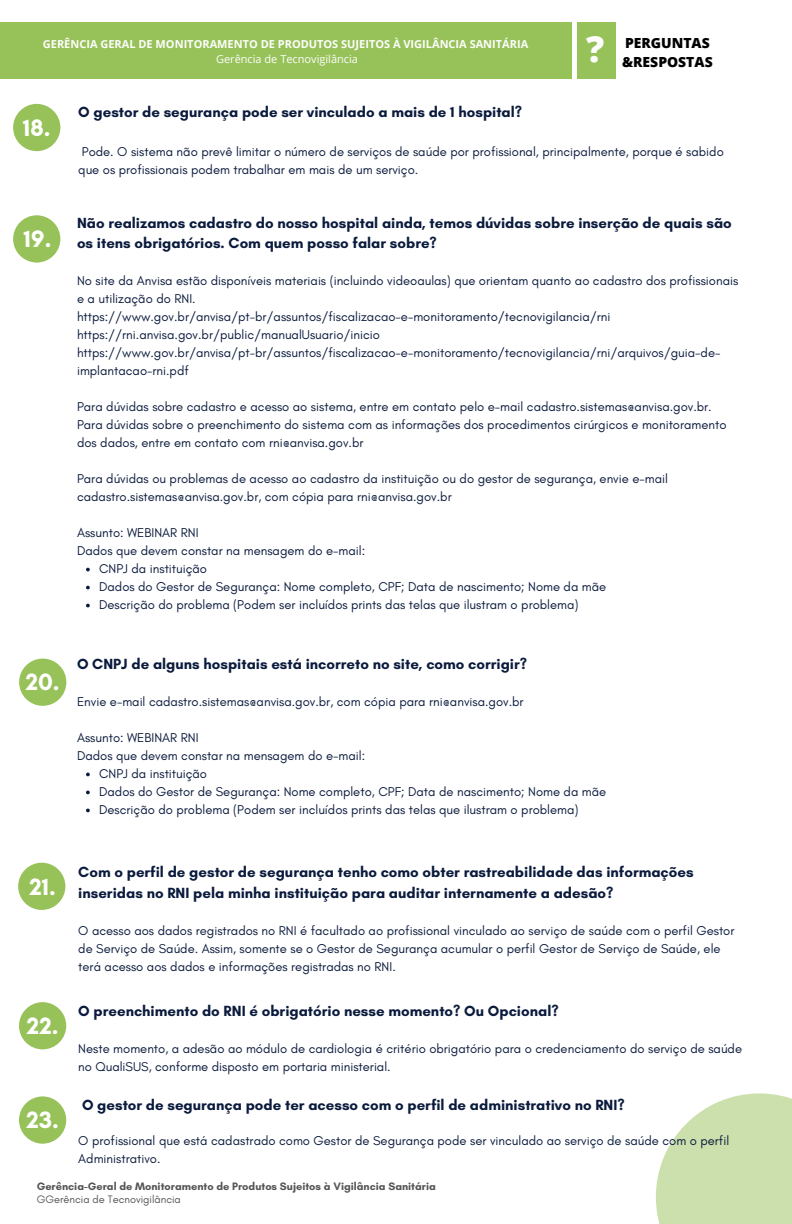
<style>
.page{position:relative;width:792px;height:1224px;background:#fff}
.page>*{position:absolute;margin:0;border:0;box-sizing:border-box;transform-origin:0 0}
.t1{font:800 36.1px "Open Sans";color:#fdfdfc}
.t2{font:700 24.1px "Glacial Indifference";color:#fff}
.t3{font:700 15px/21px "Glacial Indifference";color:#0b1b3d}
.t4{font:800 13.9px/19.4px "Open Sans";color:#000}
.t5{font:13px/18px "Glacial Indifference";color:#0b1b3d}
.t6{font:700 11px "Glacial Indifference";color:#545454}
.t7{font:700 11px "Open Sans";color:#fdfdfc}
.t8{font:11px "Glacial Indifference";color:#545454}
.t9{font:11px "Open Sans";color:#fdfdfc}
</style>
<div class="page">
<div style="left:13px;top:104px;width:47px;height:47px;background:#97c259;border-radius:50%"></div>
<svg style="left:656px;top:1093px;width:136px;height:131px;background:#d2e4b8"></svg>
<div style="left:0;top:22px;width:571px;height:57px;background:#97c259"></div>
<div style="left:577px;top:22px;width:39px;height:57px;background:#97c259"></div>
<svg style="left:86px;top:773px;width:4px;height:3px"></svg>
<svg style="left:86px;top:791px;width:4px;height:3px"></svg>
<svg style="left:86px;top:809px;width:4px;height:3px"></svg>
<div style="left:13px;top:215px;width:47px;height:48px;background:#97c259;border-radius:50%"></div>
<div style="left:19px;top:659px;width:47px;height:47px;background:#97c259;border-radius:50%"></div>
<div style="left:18px;top:863px;width:47px;height:47px;background:#97c259;border-radius:50%"></div>
<div style="left:19px;top:1002px;width:47px;height:47px;background:#97c259;border-radius:50%"></div>
<svg style="left:86px;top:568px;width:4px;height:3px"></svg>
<svg style="left:86px;top:586px;width:4px;height:3px"></svg>
<svg style="left:86px;top:604px;width:4px;height:3px"></svg>
<div style="left:19px;top:1096px;width:47px;height:48px;background:#97c259;border-radius:50%"></div>
<p class="t7" style="left:43px;top:36px;width:487px">GERÊNCIA GERAL DE MONITORAMENTO DE PRODUTOS SUJEITOS À VIGILÂNCIA SANITÁRIA</p>
<p class="t9" style="left:216px;top:51px;width:144px">Gerência de Tecnovigilância</p>
<h1 class="t1" style="left:586px;top:24px;width:20px">?</h1>
<p class="t4" style="left:622px;top:32px;width:92px">PERGUNTAS &amp;RESPOSTAS</p>
<p class="t3" style="left:78px;top:102px;width:445px">O gestor de segurança pode ser vinculado a mais de 1 hospital?</p>
<p class="t5" style="left:78px;top:143px;width:647px">Pode. O sistema não prevê limitar o número de serviços de saúde por profissional, principalmente, porque é sabido que os profissionais podem trabalhar em mais de um serviço.</p>
<p class="t3" style="left:77px;top:213px;width:656px;line-height:20.2px">Não realizamos cadastro do nosso hospital ainda, temos dúvidas sobre inserção de quais são os itens obrigatórios. Com quem posso falar sobre?</p>
<p class="t5" style="left:77px;top:271px;width:663px">No site da Anvisa estão disponíveis materiais (incluindo videoaulas) que orientam quanto ao cadastro dos profissionais e a utilização do RNI.<br>https://www.gov.br/anvisa/pt-br/assuntos/fiscalizacao-e-monitoramento/tecnovigilancia/rni https://rni.anvisa.gov.br/public/manualUsuario/inicio https://www.gov.br/anvisa/pt-br/assuntos/fiscalizacao-e-monitoramento/tecnovigilancia/rni/arquivos/guia-de&shy;implantacao-rni.pdf</p>
<p class="t5" style="left:77px;top:397px;width:651px">Para dúvidas sobre cadastro e acesso ao sistema, entre em contato pelo e-mail cadastro.sistemas@anvisa.gov.br.<br>Para dúvidas sobre o preenchimento do sistema com as informações dos procedimentos cirúrgicos e monitoramento dos dados, entre em contato com rni@anvisa.gov.br</p>
<p class="t5" style="left:77px;top:469px;width:592px">Para dúvidas ou problemas de acesso ao cadastro da instituição ou do gestor de segurança, envie e-mail cadastro.sistemas@anvisa.gov.br, com cópia para rni@anvisa.gov.br</p>
<p class="t5" style="left:77px;top:523px;width:290px">Assunto: WEBINAR RNI<br>Dados que devem constar na mensagem do e-mail:</p>
<h2 class="t2" style="left:26px;top:668px;width:35px">20.</h2>
<p class="t5" style="left:99px;top:559px;width:509px">CNPJ da instituição<br>Dados do Gestor de Segurança: Nome completo, CPF; Data de nascimento; Nome da mãe<br>Descrição do problema (Podem ser incluídos prints das telas que ilustram o problema)</p>
<p class="t3" style="left:77px;top:653px;width:452px">O CNPJ de alguns hospitais está incorreto no site, como corrigir?</p>
<p class="t5" style="left:77px;top:692px;width:448px">Envie e-mail cadastro.sistemas@anvisa.gov.br, com cópia para rni@anvisa.gov.br</p>
<p class="t5" style="left:77px;top:728px;width:290px">Assunto: WEBINAR RNI<br>Dados que devem constar na mensagem do e-mail:</p>
<p class="t5" style="left:99px;top:764px;width:509px">CNPJ da instituição<br>Dados do Gestor de Segurança: Nome completo, CPF; Data de nascimento; Nome da mãe<br>Descrição do problema (Podem ser incluídos prints das telas que ilustram o problema)</p>
<h2 class="t2" style="left:30px;top:872px;width:28px">21.</h2>
<h2 class="t2" style="left:27px;top:1011px;width:33px">22.</h2>
<h2 class="t2" style="left:27px;top:1105px;width:34px">23.</h2>
<p class="t3" style="left:78px;top:861px;width:617px">Com o perfil de gestor de segurança tenho como obter rastreabilidade das informações inseridas no RNI pela minha instituição para auditar internamente a adesão?</p>
<p class="t5" style="left:78px;top:921px;width:658px">O acesso aos dados registrados no RNI é facultado ao profissional vinculado ao serviço de saúde com o perfil Gestor de Serviço de Saúde. Assim, somente se o Gestor de Segurança acumular o perfil Gestor de Serviço de Saúde, ele terá acesso aos dados e informações registradas no RNI.</p>
<p class="t3" style="left:78px;top:1000px;width:482px">O preenchimento do RNI é obrigatório nesse momento? Ou Opcional?</p>
<p class="t5" style="left:78px;top:1039px;width:665px">Neste momento, a adesão ao módulo de cardiologia é critério obrigatório para o credenciamento do serviço de saúde no QualiSUS, conforme disposto em portaria ministerial.</p>
<p class="t3" style="left:82px;top:1094px;width:544px">O gestor de segurança pode ter acesso com o perfil de administrativo no RNI?</p>
<p class="t5" style="left:78px;top:1132px;width:652px">O profissional que está cadastrado como Gestor de Segurança pode ser vinculado ao serviço de saúde com o perfil<br>Administrativo.</p>
<p class="t6" style="left:37px;top:1180px;width:401px">Gerência-Geral de Monitoramento de Produtos Sujeitos à Vigilância Sanitária</p>
<p class="t8" style="left:37px;top:1192px;width:146px">GGerência de Tecnovigilância</p>
</div>
